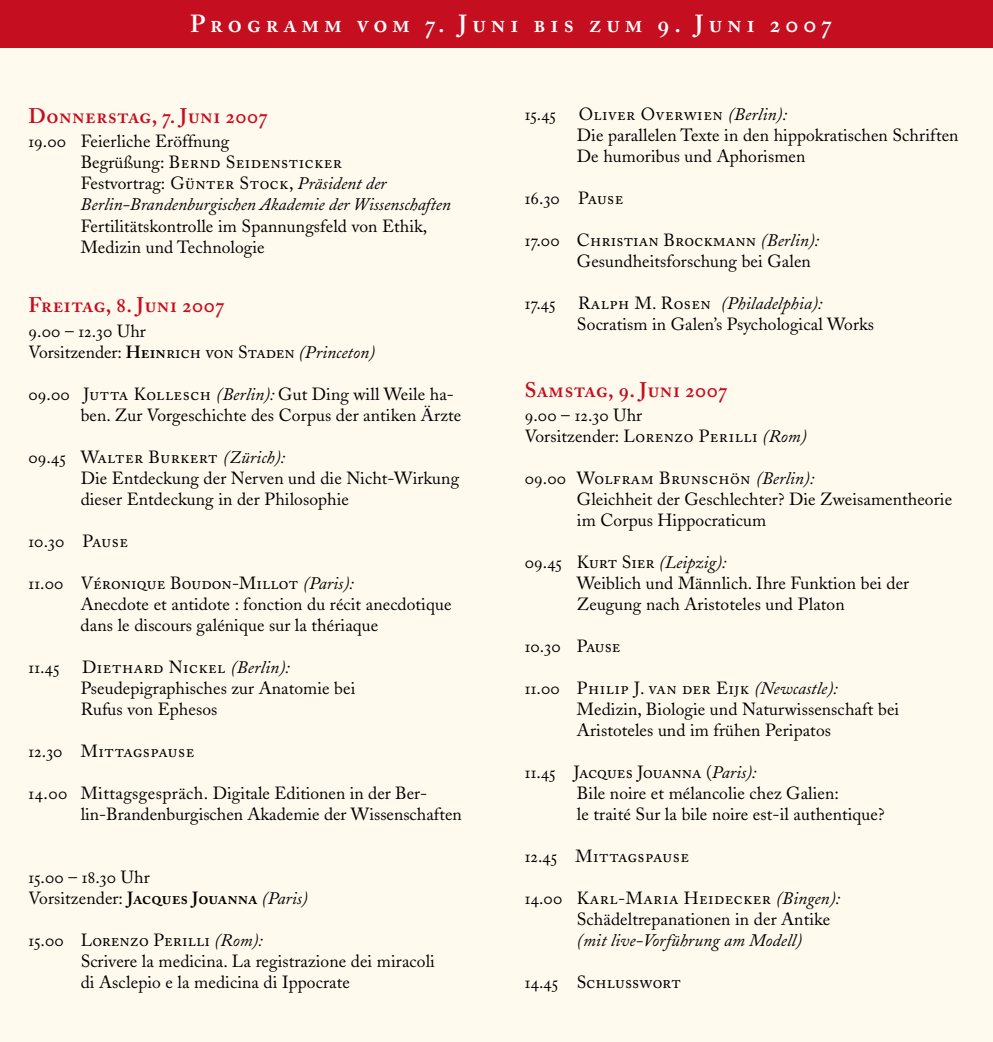
<style>
.page{position:relative;width:993px;height:1042px;background:#fff}
.page>*{position:absolute;margin:0;border:0;box-sizing:border-box;transform-origin:0 0}
.t1{font:24.5px "Adobe Caslon Semibold SC";letter-spacing:.2em;color:#fff}
.t2{font:21px "Adobe Caslon Semibold SC";letter-spacing:.025em;color:#c50e1f}
.t3{font:17.5px/21px "Adobe Caslon";letter-spacing:.005em;color:#000}
.t4{font:17.5px/21px "Adobe Caslon Regular SC";letter-spacing:.015em;color:#000}
.t5{font:italic 17.5px/21px "Adobe Caslon";color:#000}
.t6{font:17.5px "Adobe Caslon Semibold SC";letter-spacing:.005em;color:#000}
.s1{font-family:"Adobe Caslon Regular SC"}
.s2{font-family:"Adobe Caslon"}
.s3{font-style:normal}
.s4{font-family:"Adobe Caslon Regular SC";font-style:normal}
.s5{font-family:"Adobe Caslon Semibold SC"}
.s6{font-style:italic}
.s7{font-family:"Adobe Caslon";font-style:italic}
</style>
<div class="page">
<div style="left:0;top:0;width:992px;height:1042px;background:#fffaed"></div>
<div style="left:0;top:0;width:992px;height:48px;background:#c50e1f"></div>
<h1 class="t1" style="left:190px;top:9px;width:642px">Programm vom 7. Juni bis zum 9. Juni 2007</h1>
<p class="t2" style="left:29px;top:103px;width:240px">Donnerstag, 7. Juni 2007</p>
<p class="t3" style="left:29px;top:131px;width:202px"><span class="s1">19.00</span> Feierliche Eröffnung</p>
<p class="t4" style="left:81px;top:152px;width:263px"><span class="s2">Begrüßung:</span> Bernd Seidensticker</p>
<p class="t5" style="left:81px;top:174px;width:372px"><span class="s3">Festvortrag:</span> <span class="s4">Günter Stock,</span> Präsident der<br>Berlin-Brandenburgischen Akademie der Wissenschaften</p>
<p class="t3" style="left:81px;top:215px;width:348px">Fertilitätskontrolle im Spannungsfeld von Ethik,<br>Medizin und Technologie</p>
<p class="t2" style="left:29px;top:292px;width:197px">Freitag, 8. Juni 2007</p>
<p class="t4" style="left:29px;top:320px;width:119px">9.00 – 12.30 <span class="s2">Uhr</span></p>
<p class="t3" style="left:29px;top:341px;width:348px">Vorsitzender: <span class="s5">Hein</span><span class="s1">rich von Staden</span> <span class="s6">(Princeton)</span></p>
<p class="t3" style="left:81px;top:383px;width:382px;text-indent:-52px"><span class="s1">09.00 Jutta Kollesch</span> <span class="s6">(Berlin):</span> Gut Ding will Weile ha&shy;ben. Zur Vorgeschichte des Corpus der antiken Ärzte</p>
<p class="t4" style="left:29px;top:446px;width:258px">09.45 Walter Burkert <span class="s7">(Zürich):</span></p>
<p class="t3" style="left:81px;top:467px;width:380px">Die Entdeckung der Nerven und die Nicht-Wirkung dieser Entdeckung in der Philosophie</p>
<p class="t4" style="left:29px;top:530px;width:101px">10.30 Pause</p>
<p class="t4" style="left:29px;top:572px;width:327px">11.00 Véronique Boudon-Millot <span class="s7">(Paris):</span></p>
<p class="t3" style="left:81px;top:593px;width:372px">Anecdote et antidote : fonction du récit anecdotique dans le discours galénique sur la thériaque</p>
<p class="t4" style="left:29px;top:656px;width:32px">11.45</p>
<p class="t4" style="left:82px;top:656px;width:209px">Diethard Nickel <span class="s7">(Berlin):</span></p>
<p class="t3" style="left:81px;top:677px;width:276px">Pseudepigraphisches zur Anatomie bei<br>Rufus von Ephesos</p>
<p class="t4" style="left:29px;top:740px;width:167px">12.30 Mittagspause</p>
<p class="t3" style="left:81px;top:782px;width:382px;text-indent:-52px"><span class="s1">14.00</span> Mittagsgespräch. Digitale Editionen in der Ber&shy;lin-Brandenburgischen Akademie der Wissenschaften</p>
<p class="t4" style="left:29px;top:866px;width:122px">15.00 – 18.30 <span class="s2">Uhr</span></p>
<p class="t6" style="left:29px;top:887px;width:281px"><span class="s2">Vorsitzender:</span> Jacques Jouanna <span class="s7">(Paris)</span></p>
<p class="t4" style="left:29px;top:929px;width:236px">15.00 Lorenzo Perilli <span class="s7">(Rom):</span></p>
<p class="t3" style="left:81px;top:950px;width:355px">Scrivere la medicina. La registrazione dei miracoli di Asclepio e la medicina di Ippocrate</p>
<p class="t4" style="left:524px;top:104px;width:33px">15.45</p>
<p class="t4" style="left:578px;top:104px;width:210px">Oliver Overwien <span class="s7">(Berlin):</span></p>
<p class="t3" style="left:576px;top:125px;width:383px">Die parallelen Texte in den hippokratischen Schriften<br>De humoribus und Aphorismen</p>
<p class="t4" style="left:524px;top:188px;width:100px">16.30 Pause</p>
<p class="t4" style="left:524px;top:230px;width:296px">17.00 Christian Brockmann <span class="s7">(Berlin):</span></p>
<p class="t3" style="left:576px;top:251px;width:235px">Gesundheitsforschung bei Galen</p>
<p class="t4" style="left:524px;top:293px;width:32px">17.45</p>
<p class="t3" style="left:576px;top:293px;width:298px"><span class="s1">Ralph M. Rosen</span> <span class="s6">(Philadelphia):<br></span>Socratism in Galen’s Psychological Works</p>
<p class="t2" style="left:524px;top:377px;width:204px">Samstag, 9. Juni 2007</p>
<p class="t4" style="left:524px;top:405px;width:283px">9.00 – 12.30 <span class="s2">Uhr<br>Vorsitzender:</span> Lorenzo Perilli <span class="s7">(Rom)</span></p>
<p class="t4" style="left:524px;top:468px;width:291px">09.00 Wolfram Brunschön <span class="s7">(Berlin):</span></p>
<p class="t3" style="left:576px;top:489px;width:376px">Gleichheit der Geschlechter? Die Zweisamentheorie im Corpus Hippocraticum</p>
<p class="t4" style="left:524px;top:552px;width:203px">09.45 Kurt Sier <span class="s7">(Leipzig):</span></p>
<p class="t3" style="left:576px;top:573px;width:334px">Weiblich und Männlich. Ihre Funktion bei der<br>Zeugung nach Aristoteles und Platon</p>
<p class="t4" style="left:524px;top:636px;width:97px">10.30 Pause</p>
<p class="t4" style="left:524px;top:678px;width:314px">11.00 Philip J. van der Eijk <span class="s7">(Newcastle):</span></p>
<p class="t3" style="left:576px;top:699px;width:324px">Medizin, Biologie und Naturwissenschaft bei<br>Aristoteles und im frühen Peripatos</p>
<p class="t4" style="left:524px;top:762px;width:233px">11.45 Jacques Jouanna (<span class="s7">Paris):</span></p>
<p class="t3" style="left:576px;top:783px;width:309px">Bile noire et mélancolie chez Galien:<br>le traité Sur la bile noire est-il authentique?</p>
<p class="t4" style="left:524px;top:846px;width:165px">12.45 Mittagspause</p>
<p class="t4" style="left:524px;top:888px;width:317px">14.00 Karl-Maria Heidecker <span class="s7">(Bingen):</span></p>
<p class="t3" style="left:576px;top:909px;width:255px">Schädeltrepana-tionen in der Antike</p>
<p class="t5" style="left:576px;top:931px;width:227px">(mit live-Vorführung am Modell)</p>
<p class="t4" style="left:524px;top:972px;width:157px">14.45 Schlusswort</p>
</div>
